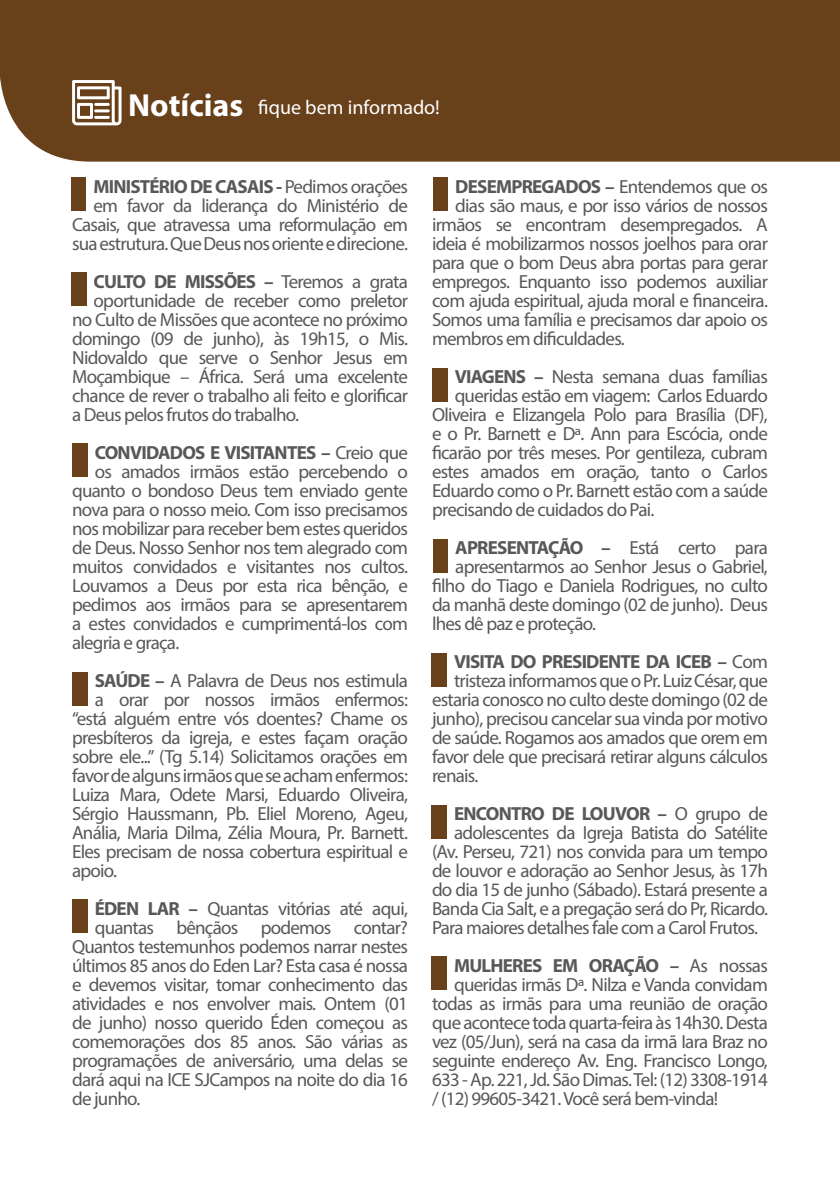
<style>
.page{position:relative;width:840px;height:1191px;background:#fff}
.page>*{position:absolute;margin:0;border:0;box-sizing:border-box;transform-origin:0 0}
.t1{font:700 32px "Myriad Pro";color:#fff}
.t2{font:20px "Myriad Pro";color:#fff}
.t3{font:19px/19px "Myriad Pro";letter-spacing:-.04em;color:#57585a;text-align:right}
.t4{font:700 19px "Myriad Pro";letter-spacing:-.04em;color:#57585a}
.s1{font-weight:700}
.s2{font-weight:400}
</style>
<div class="page">
<div style="left:0;top:0;width:839px;height:162px;background:#68401a"></div>
<svg style="left:72px;top:80px;width:49px;height:45px"></svg>
<hr style="left:94px;top:103px;width:16px;height:3px;background:#fff">
<hr style="left:94px;top:116px;width:16px;height:3px;background:#fff">
<hr style="left:94px;top:109px;width:16px;height:3px;background:#fff">
<div style="left:71px;top:177px;width:15px;height:33px;background:#68401a"></div>
<div style="left:432px;top:177px;width:16px;height:34px;background:#68401a"></div>
<div style="left:432px;top:539px;width:16px;height:33px;background:#68401a"></div>
<div style="left:431px;top:653px;width:16px;height:33px;background:#68401a"></div>
<div style="left:71px;top:272px;width:16px;height:34px;background:#68401a"></div>
<div style="left:431px;top:805px;width:16px;height:34px;background:#68401a"></div>
<div style="left:72px;top:443px;width:16px;height:34px;background:#68401a"></div>
<div style="left:432px;top:368px;width:15px;height:33px;background:#68401a"></div>
<div style="left:72px;top:672px;width:16px;height:33px;background:#68401a"></div>
<div style="left:72px;top:899px;width:16px;height:34px;background:#68401a"></div>
<div style="left:431px;top:956px;width:16px;height:34px;background:#68401a"></div>
<p class="t1" style="left:128px;top:84px;width:116px">Notícias</p>
<p class="t2" style="left:258px;top:95px;width:183px">fique bem informado!</p>
<p class="t3" style="left:72px;top:177px;width:337px"><span class="s1">MINISTÉRIO DE CASAIS -</span> Pedimos orações em favor da liderança do Ministério de Casais, que atravessa uma reformulação em sua estrutura. Que Deus nos oriente e direcione.</p>
<p class="t4" style="left:94px;top:269px;width:315px">CULTO DE MISSÕES – <span class="s2">Teremos a grata</span></p>
<p class="t3" style="left:94px;top:291px;width:315px">oportunidade de receber como preletor</p>
<p class="t3" style="left:72px;top:310px;width:337px">no Culto de Missões que acontece no próximo</p>
<p class="t3" style="left:72px;top:329px;width:337px">domingo (09 de junho), às 19h15, o Mis.</p>
<p class="t3" style="left:72px;top:348px;width:337px">Nidovaldo que serve o Senhor Jesus em</p>
<p class="t3" style="left:72px;top:367px;width:337px">Moçambique – África. Será uma excelente</p>
<p class="t3" style="left:72px;top:386px;width:337px">chance de rever o trabalho ali feito e glorificar</p>
<p class="t3" style="left:72px;top:405px;width:228px">a Deus pelos frutos do trabalho.</p>
<p class="t4" style="left:95px;top:440px;width:314px">CONVIDADOS E VISITANTES – <span class="s2">Creio que</span></p>
<p class="t3" style="left:95px;top:462px;width:314px">os amados irmãos estão percebendo o</p>
<p class="t3" style="left:72px;top:481px;width:337px">quanto o bondoso Deus tem enviado gente</p>
<p class="t3" style="left:72px;top:500px;width:337px">nova para o nosso meio. Com isso precisamos</p>
<p class="t3" style="left:72px;top:519px;width:337px">nos mobilizar para receber bem estes queridos</p>
<p class="t3" style="left:72px;top:538px;width:337px">de Deus. Nosso Senhor nos tem alegrado com</p>
<p class="t3" style="left:72px;top:557px;width:337px">muitos convidados e visitantes nos cultos.</p>
<p class="t3" style="left:72px;top:576px;width:337px">Louvamos a Deus por esta rica bênção, e</p>
<p class="t3" style="left:72px;top:595px;width:337px">pedimos aos irmãos para se apresentarem</p>
<p class="t3" style="left:72px;top:614px;width:337px">a estes convidados e cumprimentá-los com</p>
<p class="t3" style="left:72px;top:633px;width:109px">alegria e graça.</p>
<p class="t3" style="left:95px;top:671px;width:314px"><span class="s1">SAÚDE –</span> A Palavra de Deus nos estimula</p>
<p class="t3" style="left:95px;top:690px;width:314px">a orar por nossos irmãos enfermos:</p>
<p class="t3" style="left:72px;top:709px;width:337px">“está alguém entre vós doentes? Chame os</p>
<p class="t3" style="left:72px;top:728px;width:337px">presbíteros da igreja, e estes façam oração</p>
<p class="t3" style="left:72px;top:747px;width:337px">sobre ele...” (Tg 5.14) Solicitamos orações em</p>
<p class="t3" style="left:72px;top:766px;width:337px">favor de alguns irmãos que se acham enfermos:</p>
<p class="t3" style="left:72px;top:785px;width:337px">Luiza Mara, Odete Marsi, Eduardo Oliveira,</p>
<p class="t3" style="left:72px;top:804px;width:337px">Sérgio Haussmann, Pb. Eliel Moreno, Ageu,</p>
<p class="t3" style="left:72px;top:823px;width:337px">Anália, Maria Dilma, Zélia Moura, Pr. Barnett.</p>
<p class="t3" style="left:72px;top:842px;width:337px">Eles precisam de nossa cobertura espiritual e</p>
<p class="t3" style="left:72px;top:861px;width:46px">apoio.</p>
<p class="t3" style="left:95px;top:899px;width:314px"><span class="s1">ÉDEN LAR –</span> Quantas vitórias até aqui,</p>
<p class="t3" style="left:95px;top:918px;width:314px">quantas bênçãos podemos contar?</p>
<p class="t3" style="left:72px;top:937px;width:337px">Quantos testemunhos podemos narrar nestes</p>
<p class="t3" style="left:72px;top:956px;width:337px">últimos 85 anos do Eden Lar? Esta casa é nossa</p>
<p class="t3" style="left:72px;top:975px;width:337px">e devemos visitar, tomar conhecimento das</p>
<p class="t3" style="left:72px;top:994px;width:337px">atividades e nos envolver mais. Ontem (01</p>
<p class="t3" style="left:72px;top:1013px;width:337px">de junho) nosso querido Éden começou as</p>
<p class="t3" style="left:72px;top:1032px;width:337px">comemorações dos 85 anos. São várias as</p>
<p class="t3" style="left:72px;top:1051px;width:337px">programações de aniversário, uma delas se</p>
<p class="t3" style="left:72px;top:1070px;width:337px">dará aqui na ICE SJCampos na noite do dia 16</p>
<p class="t3" style="left:72px;top:1089px;width:70px">de junho.</p>
<p class="t3" style="left:455px;top:177px;width:314px"><span class="s1">DESEMPREGADOS –</span> Entendemos que os</p>
<p class="t3" style="left:455px;top:196px;width:314px">dias são maus, e por isso vários de nossos</p>
<p class="t3" style="left:432px;top:215px;width:337px">irmãos se encontram desempregados. A</p>
<p class="t3" style="left:432px;top:234px;width:337px">ideia é mobilizarmos nossos joelhos para orar</p>
<p class="t3" style="left:432px;top:253px;width:337px">para que o bom Deus abra portas para gerar</p>
<p class="t3" style="left:432px;top:272px;width:337px">empregos. Enquanto isso podemos auxiliar</p>
<p class="t3" style="left:432px;top:291px;width:337px">com ajuda espiritual, ajuda moral e financeira.</p>
<p class="t3" style="left:432px;top:310px;width:337px">Somos uma família e precisamos dar apoio os</p>
<p class="t3" style="left:432px;top:329px;width:194px">membros em dificuldades.</p>
<p class="t3" style="left:454px;top:367px;width:314px"><span class="s1">VIAGENS –</span> Nesta semana duas famílias</p>
<p class="t3" style="left:454px;top:386px;width:314px">queridas estão em viagem: Carlos Eduardo</p>
<p class="t3" style="left:432px;top:405px;width:337px">Oliveira e Elizangela Polo para Brasília (DF),</p>
<p class="t3" style="left:432px;top:424px;width:337px">e o Pr. Barnett e Dª. Ann para Escócia, onde</p>
<p class="t3" style="left:432px;top:443px;width:337px">ficarão por três meses. Por gentileza, cubram</p>
<p class="t3" style="left:432px;top:462px;width:337px">estes amados em oração, tanto o Carlos</p>
<p class="t3" style="left:432px;top:481px;width:337px">Eduardo como o Pr. Barnett estão com a saúde</p>
<p class="t3" style="left:432px;top:500px;width:224px">precisando de cuidados do Pai.</p>
<p class="t4" style="left:455px;top:535px;width:314px">APRESENTAÇÃO – <span class="s2">Está certo para</span></p>
<p class="t3" style="left:455px;top:557px;width:314px">apresentarmos ao Senhor Jesus o Gabriel,</p>
<p class="t3" style="left:432px;top:576px;width:337px">filho do Tiago e Daniela Rodrigues, no culto</p>
<p class="t3" style="left:432px;top:595px;width:337px">da manhã deste domingo (02 de junho). Deus</p>
<p class="t3" style="left:432px;top:614px;width:165px">lhes dê paz e proteção.</p>
<p class="t4" style="left:454px;top:649px;width:315px">VISITA DO PRESIDENTE DA ICEB – <span class="s2">Com</span></p>
<p class="t3" style="left:454px;top:671px;width:315px">tristeza informamos que o Pr. Luiz César, que</p>
<p class="t3" style="left:432px;top:690px;width:337px">estaria conosco no culto deste domingo (02 de</p>
<p class="t3" style="left:432px;top:709px;width:337px">junho), precisou cancelar sua vinda por motivo</p>
<p class="t3" style="left:432px;top:728px;width:337px">de saúde. Rogamos aos amados que orem em</p>
<p class="t3" style="left:432px;top:747px;width:337px">favor dele que precisará retirar alguns cálculos</p>
<p class="t3" style="left:432px;top:766px;width:48px">renais.</p>
<p class="t4" style="left:454px;top:801px;width:315px">ENCONTRO DE LOUVOR – <span class="s2">O grupo de</span></p>
<p class="t3" style="left:454px;top:823px;width:315px">adolescentes da Igreja Batista do Satélite</p>
<p class="t3" style="left:432px;top:842px;width:337px">(Av. Perseu, 721) nos convida para um tempo</p>
<p class="t3" style="left:432px;top:861px;width:337px">de louvor e adoração ao Senhor Jesus, às 17h</p>
<p class="t3" style="left:432px;top:880px;width:337px">do dia 15 de junho (Sábado). Estará presente a</p>
<p class="t3" style="left:432px;top:899px;width:337px">Banda Cia Salt, e a pregação será do Pr, Ricardo.</p>
<p class="t3" style="left:432px;top:918px;width:327px">Para maiores detalhes fale com a Carol Frutos.</p>
<p class="t4" style="left:454px;top:953px;width:315px">MULHERES EM ORAÇÃO – <span class="s2">As nossas</span></p>
<p class="t3" style="left:454px;top:975px;width:315px">queridas irmãs Dª. Nilza e Vanda convidam</p>
<p class="t3" style="left:432px;top:994px;width:337px">todas as irmãs para uma reunião de oração</p>
<p class="t3" style="left:432px;top:1013px;width:337px">que acontece toda quarta-feira às 14h30. Desta</p>
<p class="t3" style="left:432px;top:1032px;width:337px">vez (05/Jun), será na casa da irmã Iara Braz no</p>
<p class="t3" style="left:432px;top:1051px;width:337px">seguinte endereço Av. Eng. Francisco Longo,</p>
<p class="t3" style="left:432px;top:1070px;width:337px">633 - Ap. 221, Jd. São Dimas. Tel: (12) 3308-1914</p>
<p class="t3" style="left:432px;top:1089px;width:287px">/ (12) 99605-3421. Você será bem-vinda!</p>
</div>
